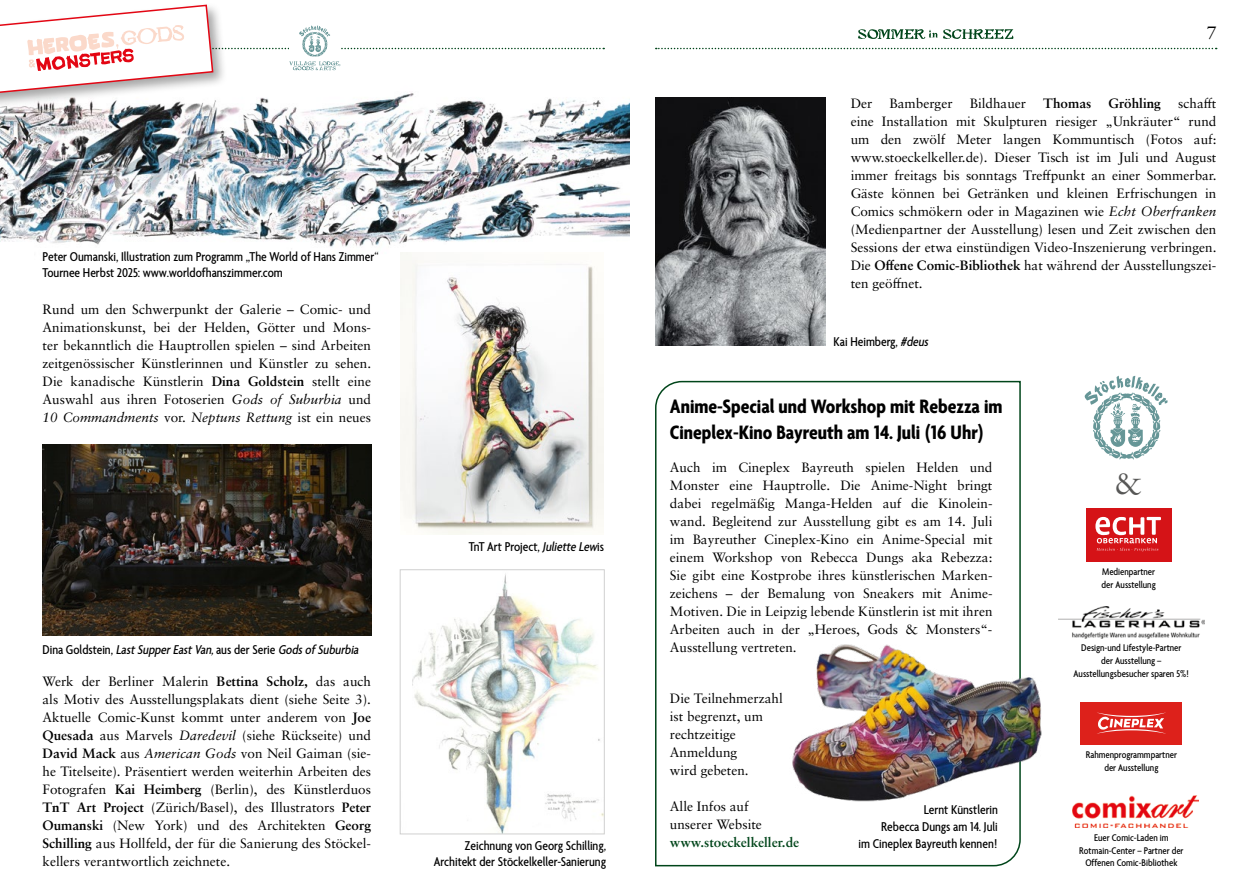
<style>
.page{position:relative;width:1259px;height:893px;background:#fff}
.page>*{position:absolute;margin:0;border:0;box-sizing:border-box;transform-origin:0 0}
.t1{font:29.4px "Sabon LT Pro";color:#575756}
.t2{font:700 21px/25.5px "Agenda One Condensed";color:#000}
.t3{font:18px "Sabon LT Pro";color:#000}
.t4{font:500 13.8px/16.6px "Agenda One Condensed";color:#000;text-align:right}
.t5{font:italic 500 13.8px "Agenda One Condensed";color:#000}
.t6{font:13.5px/18px "Sabon LT Pro";color:#000;text-align:justify}
.t7{font:700 13.5px "Sabon LT Pro";color:#00451a}
.t8{font:700 13.5px "Sabon LT Pro";color:#000}
.t9{font:500 10.5px/12.8px "Agenda One Condensed";color:#000;text-align:center}
.s1{font-weight:400}
.s2{font-weight:700}
.s3{font-style:italic}
.s4{font-style:normal}
</style>
<div class="page">
<svg style="left:656px;top:48px;width:560px;height:1px"></svg>
<svg style="left:858px;top:29px;width:155px;height:10px"></svg>
<svg style="left:655px;top:380px;width:366px;height:487px"></svg>
<svg style="left:1084px;top:376px;width:83px;height:84px"></svg>
<img style="left:655px;top:97px;width:170px;height:249px">
<img style="left:0;top:99px;width:629px;height:154px">
<img style="left:789px;top:634px;width:253px;height:168px">
<img style="left:43px;top:445px;width:328px;height:190px">
<img style="left:412px;top:573px;width:190px;height:259px">
<div style="left:400px;top:569px;width:204px;height:265px;border:1px solid #d0d0d0"></div>
<div style="left:0;top:2px;width:228px;height:110px;background:#000;opacity:.35"></div>
<svg style="left:0;top:4px;width:604px;height:95px"></svg>
<div style="left:1085px;top:508px;width:86px;height:53px;background:#d51317"></div>
<svg style="left:1095px;top:517px;width:66px;height:35px"></svg>
<div style="left:1081px;top:702px;width:101px;height:42px;background:#dd211b"></div>
<svg style="left:1097px;top:712px;width:69px;height:22px"></svg>
<img style="left:1072px;top:796px;width:126px;height:31px">
<img style="left:1058px;top:606px;width:146px;height:33px">
<img style="left:400px;top:253px;width:204px;height:282px">
<p class="t4" style="left:43px;top:248px;width:338px;text-align:left">Peter Oumanski, Illustration zum Programm „The World of Hans Zimmer<span class="s1">“<br></span>Tournee Herbst 2025: www.worldofhanszimmer.com</p>
<p class="t6" style="left:43px;top:300px;width:330px">Rund um den Schwerpunkt der Galerie – Comic- und Animationskunst, bei der Helden, Götter und Mons&shy;ter bekanntlich die Hauptrollen spielen – sind Arbeiten zeitgenössischer Künstlerinnen und Künstler zu sehen.<br>Die kanadische Künstlerin <span class="s2">Dina Goldstein</span> stellt eine Auswahl aus ihren Fotoserien <span class="s3">Gods of Suburbia</span> und <span class="s3">10 Commandments</span> vor. <span class="s3">Neptuns Rettung</span> ist ein neues</p>
<p class="t5" style="left:43px;top:643px;width:320px"><span class="s4">D i n a G o l d s te i n ,</span> LastSupperEastVan,<span class="s4">a u s d e r S e r i e</span> Godsof Suburbia</p>
<p class="t6" style="left:43px;top:672px;width:330px">Werk der Berliner Malerin <span class="s2">Bettina Scholz,</span> das auch als Motiv des Ausstellungsplakats dient (siehe Seite 3).<br>Aktuelle Comic-Kunst kommt unter anderem von <span class="s2">Joe Quesada</span> aus Marvels <span class="s3">Daredevil</span> (siehe Rückseite) und <span class="s2">David Mack</span> aus <span class="s3">American Gods</span> von Neil Gaiman (sie&shy;he Titelseite). Präsentiert werden weiterhin Arbeiten des Fotografen <span class="s2">Kai Heimberg</span> (Berlin), des Künstlerduos <span class="s2">TnT Art Project</span> (Zürich/Basel), des Illustrators <span class="s2">Peter Oumanski</span> (New York) und des Architekten <span class="s2">Georg Schilling</span> aus Hollfeld, der für die Sanierung des Stöckel&shy;kellers verantwortlich zeichnete.</p>
<p class="t4" style="left:469px;top:539px;width:137px">TnT Art Project, <span class="s3">Juliette Lew</span>is</p>
<p class="t4" style="left:434px;top:837px;width:174px">Zeichnung von Georg Schilling,<br>Architekt der Stöckelkeller-Sanierung</p>
<h3 class="t3" style="left:1206px;top:22px;width:12px">7</h3>
<p class="t6" style="left:850px;top:94px;width:367px;text-indent:327px">schafft eine Installation mit Skulpturen riesiger „Unkräuter“ rund um den zwölf Meter langen Kommuntisch (Fotos auf: www.stoeckelkeller.de). Dieser Tisch ist im Juli und August immer freitags bis sonntags Treffpunkt an einer Sommerbar.<br>Gäste können bei Getränken und kleinen Erfrischungen in Comics schmökern oder in Magazinen wie <span class="s3">Echt Oberfranken </span>(Medienpartner der Ausstellung) lesen und Zeit zwischen den Sessions der etwa einstündigen Video-Inszenierung verbringen.<br>Die <span class="s2">Offene Comic-Bibliothek</span> hat während der Ausstellungszei&shy;ten geöffnet.</p>
<p class="t6" style="left:850px;top:94px;width:23px">Der</p>
<p class="t6" style="left:889px;top:94px;width:64px">Bamberger</p>
<p class="t6" style="left:970px;top:94px;width:58px">Bildhauer</p>
<p class="t8" style="left:1043px;top:95px;width:50px">Thomas</p>
<p class="t8" style="left:1108px;top:95px;width:54px">Gröhling</p>
<p class="t4" style="left:833px;top:333px;width:99px">Kai Heimberg, <span class="s3">#deus</span></p>
<h2 class="t2" style="left:670px;top:394px;width:334px">Anime-Special und Workshop mit Rebezza im<br>Cineplex-Kino Bayreuth am 14. Juli (16 Uhr)</h2>
<p class="t6" style="left:670px;top:458px;width:324px">Auch im Cineplex Bayreuth spielen Helden und Monster eine Hauptrolle. Die Anime-Night bringt dabei regelmäßig Manga-Helden auf die Kinolein&shy;wand. Begleitend zur Ausstellung gibt es am 14. Juli im Bayreuther Cineplex-Kino ein Anime-Special mit einem Workshop von Rebecca Dungs aka Rebezza:<br>Sie gibt eine Kostprobe ihres künstlerischen Marken&shy;zeichens – der Bemalung von Sneakers mit Anime-Motiven. Die in Leipzig lebende Künstlerin ist mit ihren Arbeiten auch in der „Heroes, Gods &amp; Monsters“- Ausstellung vertreten.</p>
<p class="t6" style="left:670px;top:689px;width:114px;text-align:left">Die Teilnehmerzahl ist begrenzt, um rechtzeitige<br>Anmeldung<br>wird gebeten.</p>
<p class="t6" style="left:670px;top:797px;width:94px">Alle Infos auf unserer Website</p>
<p class="t7" style="left:670px;top:834px;width:131px">www.stoeckelkeller.de</p>
<p class="t4" style="left:858px;top:802px;width:141px">Lernt Künstlerin<br>Rebecca Dungs am 14. Juli<br>im Cineplex Bayreuth kennen!</p>
<h1 class="t1" style="left:1114px;top:465px;width:29px">&amp;</h1>
<p class="t9" style="left:1101px;top:565px;width:56px;text-align:left">Medienpartner der Ausstellung</p>
<p class="t9" style="left:1073px;top:642px;width:117px">Design-und Lifestyle-Partner<br>der Ausstellung –<br>Ausstellungsbesucher sparen 5%!</p>
<p class="t9" style="left:1085px;top:748px;width:93px">Rahmenprogrammpartner der Ausstellung</p>
<p class="t9" style="left:1079px;top:831px;width:106px">Euer Comic-Laden im<br>Rotmain-Center – Partner der<br>Offenen Comic-Bibliothek</p>
</div>
